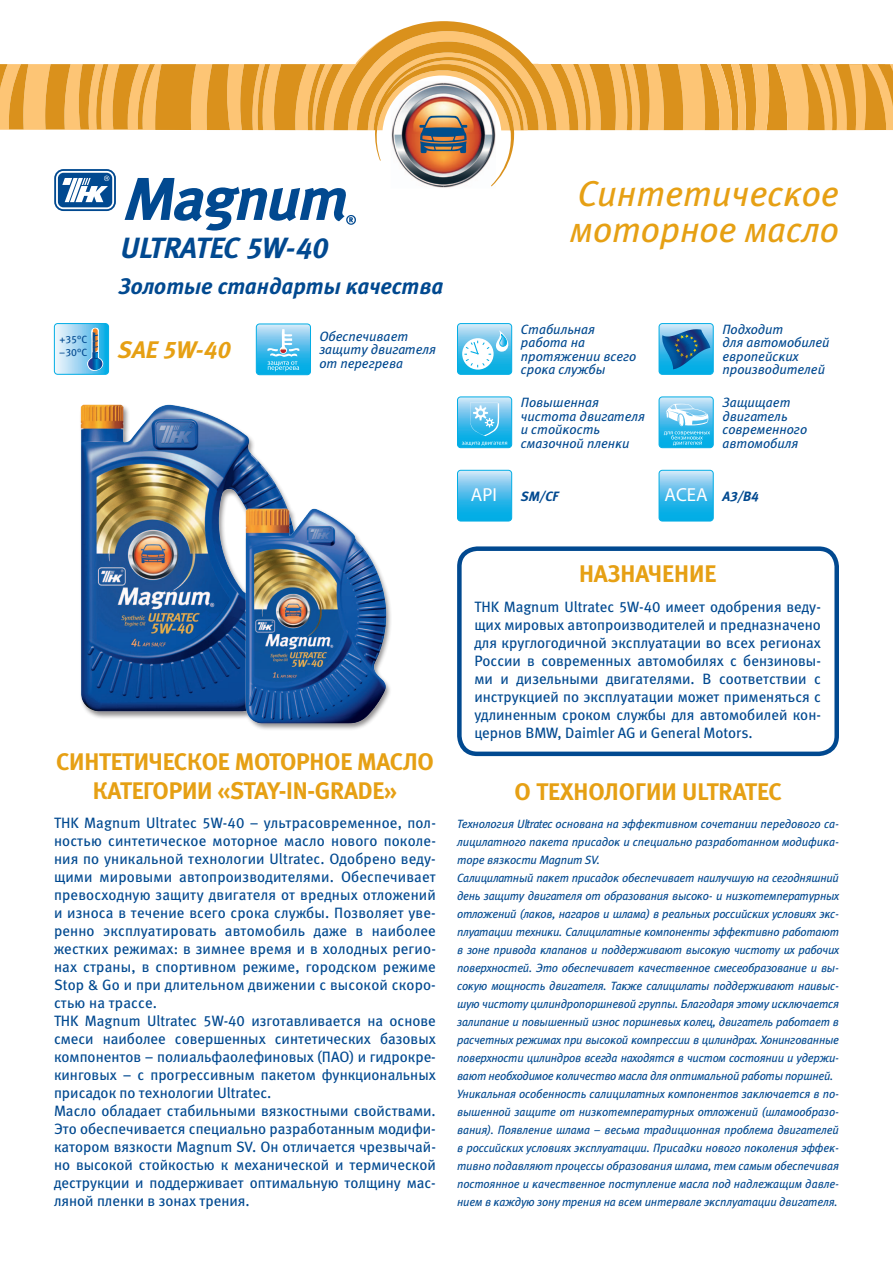
<style>
.page{position:relative;width:893px;height:1263px;background:#fff}
.page>*{position:absolute;margin:0;border:0;box-sizing:border-box;transform-origin:0 0}
.t1{font:italic 36px/36px "Meta Book LFC";color:#e6a014}
.t2{font:italic 29.25px "Meta Bold LFC";color:#014990}
.t3{font:24px/28.8px "Meta Bold LFC";letter-spacing:-.01em;color:#e6a014}
.t4{font:italic 24px "Meta Bold LFC";color:#e6a014}
.t5{font:italic 22.5px "Meta Bold C";color:#014990}
.t6{font:18.9px "Myriad Pro";color:#fff}
.t7{font:15px/18px "Meta Book LFC";color:#014990;text-align:justify}
.t8{font:italic 13.5px/13.5px "Meta Book LFC";color:#014990}
.t9{font:italic 13.5px "Meta Bold LFC";color:#014990}
.t10{font:italic 12px/18px "Meta Book LFC";letter-spacing:-.02em;color:#014990}
.t11{font:10.5px/13.5px "Meta Book LFC";color:#014990}
.s1{font-family:"Myriad Pro";font-style:normal;font-size:18.9px;color:#fff}
</style>
<div class="page">
<svg style="left:0;top:21px;width:893px;height:210px"></svg>
<div style="left:457px;top:546px;width:382px;height:210px;border:4px solid #014990;border-radius:18px"></div>
<img style="left:80px;top:404px;width:209px;height:312px">
<img style="left:242px;top:504px;width:148px;height:223px">
<svg style="left:256px;top:324px;width:54px;height:51px;background:#64c5ec"></svg>
<svg style="left:457px;top:397px;width:55px;height:51px;background:#5ec4ed"></svg>
<svg style="left:54px;top:324px;width:56px;height:51px;background:#87c8e6"></svg>
<div style="left:457px;top:323px;width:55px;height:52px;border:1px solid #03ade5;border-radius:3px"></div>
<svg style="left:457px;top:324px;width:55px;height:50px"></svg>
<svg style="left:659px;top:397px;width:54px;height:51px;background:#6fcbef"></svg>
<div style="left:659px;top:323px;width:55px;height:52px;border:1px solid #03ade5;border-radius:3px"></div>
<svg style="left:659px;top:324px;width:54px;height:50px;background:#338fc1"></svg>
<svg style="left:457px;top:470px;width:55px;height:51px;background:#51bfeb"></svg>
<div style="left:457px;top:470px;width:55px;height:51px;border:1px solid #03ade5;border-radius:3px"></div>
<svg style="left:659px;top:470px;width:54px;height:51px;background:#51bfeb"></svg>
<div style="left:659px;top:470px;width:55px;height:51px;border:1px solid #03ade5;border-radius:3px"></div>
<p class="t11" style="left:59px;top:332px;width:30px">+35°C –30°C</p>
<h2 class="t2" style="left:121px;top:230px;width:209px">ULTRATEC 5W-40</h2>
<h3 class="t5" style="left:119px;top:272px;width:326px">Золотые стандарты качества</h3>
<h3 class="t4" style="left:118px;top:335px;width:115px">SAE 5W-40</h3>
<p class="t8" style="left:319px;top:329px;width:118px">Обеспечивает защиту двигателя от перегрева</p>
<h1 class="t1" style="left:570px;top:175px;width:270px">Синтетическое моторное масло</h1>
<p class="t8" style="left:521px;top:322px;width:117px">Стабильная работа на протяжении всего срока службы</p>
<p class="t8" style="left:521px;top:396px;width:126px">Повышенная чистота двигателя и стойкость смазочной пленки</p>
<p class="t8" style="left:722px;top:322px;width:109px">Подходит<br>для автомобилей европейских производителей</p>
<p class="t8" style="left:722px;top:396px;width:86px">Защищает двигатель современного автомобиля</p>
<h3 class="t6" style="left:471px;top:483px;width:28px">API</h3>
<p class="t9" style="left:521px;top:488px;width:39px">SM/CF</p>
<p class="t9" style="left:665px;top:488px;width:96px"><span class="s1">ACEA</span> A3/B4</p>
<h3 class="t3" style="left:93px;top:747px;width:343px;text-indent:94px">КОЕ МОТОРНОЕ МАСЛО<br>КАТЕГОРИИ «STAY-IN-GRADE»</h3>
<p class="t7" style="left:54px;top:814px;width:383px;text-align:left">THK Magnum Ultratec 5W-40 – ультрасовременное, пол&shy;ностью синтетическое моторное масло нового поколе&shy;ния по уникальной технологии Ultratec. Одобрено веду&shy;щими мировыми автопроизводителями. Обеспечивает превосходную защиту двигателя от вредных отложений и износа в течение всего срока службы. Позволяет уве&shy;ренно эксплуатировать автомобиль даже в наиболее жестких режимах: в зимнее время и в холодных регио&shy;нах страны, в спортивном режиме, городском режиме Stop &amp; Go и при длительном движении с высокой скоро&shy;стью на трассе.<br>THK Magnum Ultratec 5W-40 изготавливается на основе смеси наиболее совершенных синтетических базовых компонентов – полиальфаолефиновых (ПАО) и гидрокре&shy;кинговых – с прогрессивным пакетом функциональных присадок по технологии Ultratec.<br>Масло обладает стабильными вязкостными свойствами.<br>Это обеспечивается специально разработанным модифи&shy;катором вязкости Magnum SV. Он отличается чрезвычай&shy;но высокой стойкостью к механической и термической деструкции и поддерживает оптимальную толщину мас&shy;ляной пленки в зонах трения.</p>
<h3 class="t3" style="left:56px;top:747px;width:92px">СИН ТЕТИЧЕС</h3>
<h3 class="t3" style="left:579px;top:559px;width:139px">НАЗНАЧЕНИЕ</h3>
<p class="t7" style="left:474px;top:598px;width:348px">THK Magnum Ultratec 5W-40 имеет одобрения веду&shy;щих мировых автопроизводителей и предназначено для круглогодичной эксплуатации во всех регионах России в современных автомобилях с бензиновы&shy;ми и дизельными двигателями. В соответствии с инструкцией по эксплуатации может применяться с удлиненным сроком службы для автомобилей кон&shy;цернов BMW, Daimler AG и General Motors.</p>
<h3 class="t3" style="left:515px;top:777px;width:269px">О ТЕХНОЛОГИИ ULTRATEC</h3>
<p class="t10" style="left:457px;top:815px;width:383px">Технология Ultratec основана на эффективном сочетании передового са&shy;лицилатного пакета присадок и специально разработанном модифика&shy;торе вязкости Magnum SV.<br>Салицилатный пакет присадок обеспечивает наилучшую на сегодняшний день защиту двигателя от образования высоко- и низкотемпературных отложений (лаков, нагаров и шлама) в реальных российских условиях экс&shy;плуатации техники. Салицилатные компоненты эффективно работают в зоне привода клапанов и поддерживают высокую чистоту их рабочих поверхностей. Это обеспечивает качественное смесеобразование и вы&shy;сокую мощность двигателя. Также салицилаты поддерживают наивыс&shy;шую чистоту цилиндропоршневой группы. Благодаря этому исключается залипание и повышенный износ поршневых колец, двигатель работает в расчетных режимах при высокой компрессии в цилиндрах. Хонингованные поверхности цилиндров всегда находятся в чистом состоянии и удержи&shy;вают необходимое количество масла для оптимальной работы поршней.<br>Уникальная особенность салицилатных компонентов заключается в по&shy;вышенной защите от низкотемпературных отложений (шламообразо&shy;вания). Появление шлама – весьма традиционная проблема двигателей в российских условиях эксплуатации. Присадки нового поколения эффек&shy;тивно подавляют процессы образования шлама, тем самым обеспечивая постоянное и качественное поступление масла под надлежащим давле&shy;нием в каждую зону трения на всем интервале эксплуатации двигателя.</p>
</div>
